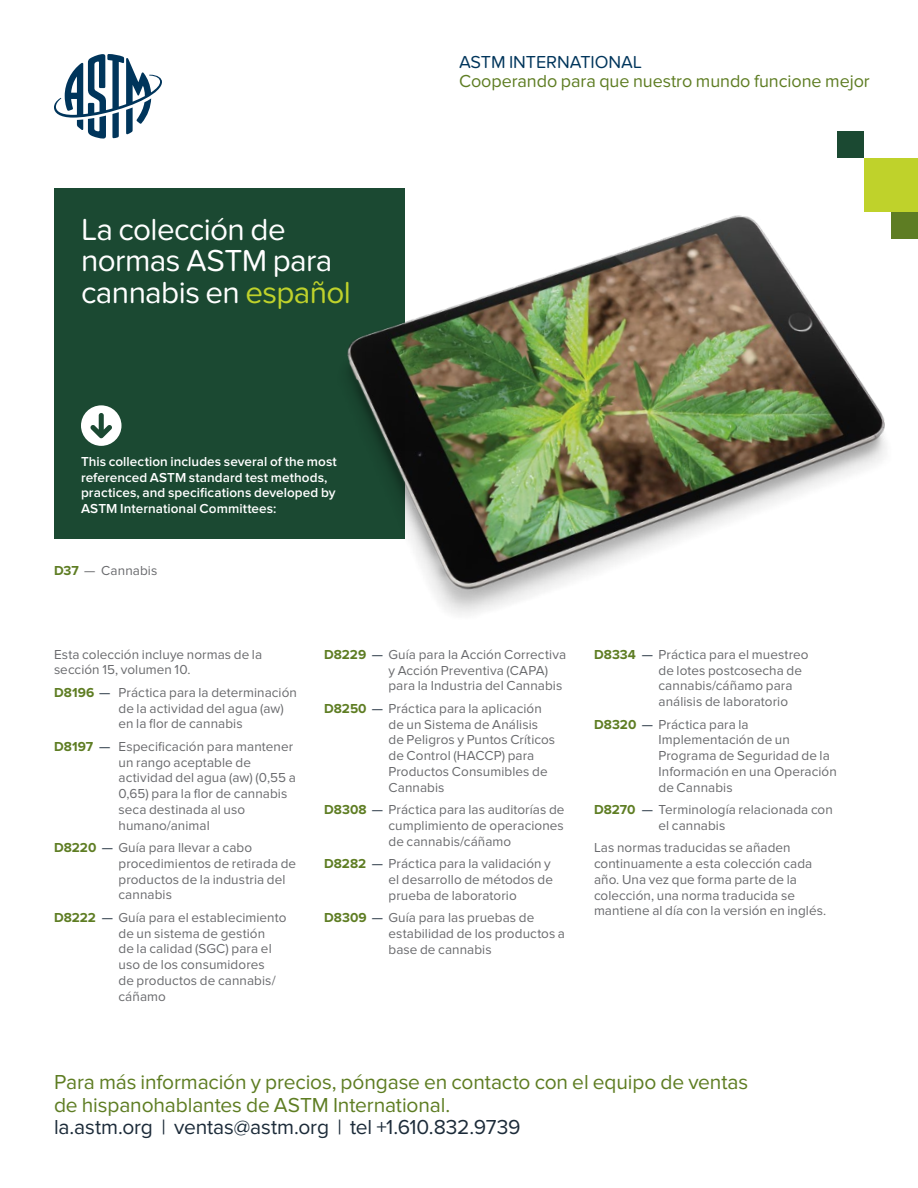
<style>
.page{position:relative;width:918px;height:1188px;background:#fff}
.page>*{position:absolute;margin:0;border:0;box-sizing:border-box;transform-origin:0 0}
.Title_20_20pt_Soft_R{font:31.5px/31.5px "Proxima Nova Soft";letter-spacing:-.02em;color:#fff}
._14_15pt_Regular{font:21px/22.5px "Proxima Nova";letter-spacing:-.005em;color:#5e7d23}
.astm_org_12_13pt_Sof{font:18px/19.5px "Proxima Nova Soft";letter-spacing:-.005em;color:#5e7d23}
.Body_Text_9_10_5pt_L{font:13.5px/15.8px "Proxima Nova";letter-spacing:.005em;color:#696a6d}
.Body_Text_9_10_5pt_R{font:13.5px/15.8px "Proxima Nova";letter-spacing:.005em;color:#696a6d}
.Body_Text_9_10_5pt_R-2{font:600 13.5px/15.8px "Proxima Nova";letter-spacing:.005em;color:#fff}
.s1{color:#bfd22b}
.s2{font-weight:700;color:#5e7d23}
.s3{color:#00355b}
.s4{color:#1c2b39}
</style>
<div class="page">
<div style="left:54px;top:188px;width:351px;height:351px;background:#1b4932"></div>
<svg style="left:54px;top:54px;width:108px;height:85px"></svg>
<svg style="left:81px;top:405px;width:41px;height:41px"></svg>
<img style="left:347px;top:215px;width:539px;height:400px">
<div style="left:864px;top:158px;width:54px;height:54px;background:#bfd22b"></div>
<div style="left:891px;top:212px;width:27px;height:27px;background:#5e7d23"></div>
<div style="left:837px;top:131px;width:27px;height:27px;background:#1b4932"></div>
<p class="Title_20_20pt_Soft_R" style="left:81px;top:214px;width:272px">La colección de normas ASTM para cannabis en <span class="s1">español</span></p>
<p class="Body_Text_9_10_5pt_R-2" style="left:81px;top:454px;width:257px">This collection includes several of the most referenced ASTM standard test methods, practices, and specifications developed by ASTM International Committees:</p>
<p class="Body_Text_9_10_5pt_L" style="left:54px;top:563px;width:105px"><span class="s2">D37</span> — Cannabis</p>
<p class="astm_org_12_13pt_Sof" style="left:459px;top:52px;width:412px"><span class="s3">ASTM INTERNATIONAL<br></span>Cooperando para que nuestro mundo funcione mejor</p>
<p class="Body_Text_9_10_5pt_L" style="left:54px;top:647px;width:210px">Esta colección incluye normas de la sección 15, volumen 10.</p>
<p class="Body_Text_9_10_5pt_L" style="left:118px;top:685px;width:180px;text-indent:-64px"><span class="s2">D8196</span> <span class="s4">—</span> Práctica para la determinación de la actividad del agua (aw) en la flor de cannabis</p>
<p class="Body_Text_9_10_5pt_L" style="left:118px;top:739px;width:179px;text-indent:-64px"><span class="s2">D8197</span> <span class="s4">—</span> Especificación para mantener un rango aceptable de actividad del agua (aw) (0,55 a<br>0,65) para la flor de cannabis seca destinada al uso humano/animal</p>
<p class="Body_Text_9_10_5pt_L" style="left:118px;top:840px;width:179px;text-indent:-64px"><span class="s2">D8220</span> <span class="s4">—</span> Guía para llevar a cabo procedimientos de retirada de productos de la industria del cannabis</p>
<p class="Body_Text_9_10_5pt_L" style="left:118px;top:910px;width:170px;text-indent:-64px"><span class="s2">D8222</span> <span class="s4">—</span> Guía para el establecimiento de un sistema de gestión<br>de la calidad (SGC) para el uso de los consumidores<br>de productos de cannabis/ cáñamo</p>
<p class="Body_Text_9_10_5pt_L" style="left:388px;top:647px;width:179px;text-indent:-64px"><span class="s2">D8229</span> <span class="s4">—</span> Guía para la Acción Correctiva y Acción Preventiva (CAPA) para la Industria del Cannabis</p>
<p class="Body_Text_9_10_5pt_L" style="left:388px;top:701px;width:168px;text-indent:-64px"><span class="s2">D8250</span> <span class="s4">—</span> Práctica para la aplicación de un Sistema de Análisis de Peligros y Puntos Críticos de Control (HACCP) para<br>Productos Consumibles de<br>Cannabis</p>
<p class="Body_Text_9_10_5pt_L" style="left:388px;top:802px;width:178px;text-align:justify;text-indent:-64px"><span class="s2">D8308</span> <span class="s4">—</span> Práctica para las auditorías de cumplimiento de operaciones de cannabis/cáñamo</p>
<p class="Body_Text_9_10_5pt_L" style="left:388px;top:856px;width:166px;text-indent:-64px"><span class="s2">D8282</span> <span class="s4">—</span> Práctica para la validación y el desarrollo de métodos de prueba de laboratorio</p>
<p class="Body_Text_9_10_5pt_L" style="left:388px;top:910px;width:178px;text-indent:-64px"><span class="s2">D8309</span> <span class="s4">—</span> Guía para las pruebas de estabilidad de los productos a base de cannabis</p>
<p class="Body_Text_9_10_5pt_L" style="left:658px;top:647px;width:152px;text-indent:-64px"><span class="s2">D8334</span> <span class="s4">—</span> Práctica para el muestreo de lotes postcosecha de cannabis/cáñamo para análisis de laboratorio</p>
<p class="Body_Text_9_10_5pt_L" style="left:658px;top:716px;width:180px;text-indent:-64px"><span class="s2">D8320</span> <span class="s4">—</span> Práctica para la<br>Implementación de un<br>Programa de Seguridad de la<br>Información en una Operación de Cannabis</p>
<p class="Body_Text_9_10_5pt_L" style="left:658px;top:802px;width:176px;text-indent:-64px"><span class="s2">D8270</span> <span class="s4">—</span> Terminología relacionada con el cannabis</p>
<p class="Body_Text_9_10_5pt_R" style="left:594px;top:840px;width:234px">Las normas traducidas se añaden continuamente a esta colección cada año. Una vez que forma parte de la colección, una norma traducida se mantiene al día con la versión en inglés.</p>
<p class="_14_15pt_Regular" style="left:54px;top:1071px;width:696px">Para más información y precios, póngase en contacto con el equipo de ventas de hispanohablantes de ASTM International.<br><span class="s4">la.astm.org | ventas@astm.org | tel +1.610.832.9739</span></p>
</div>
